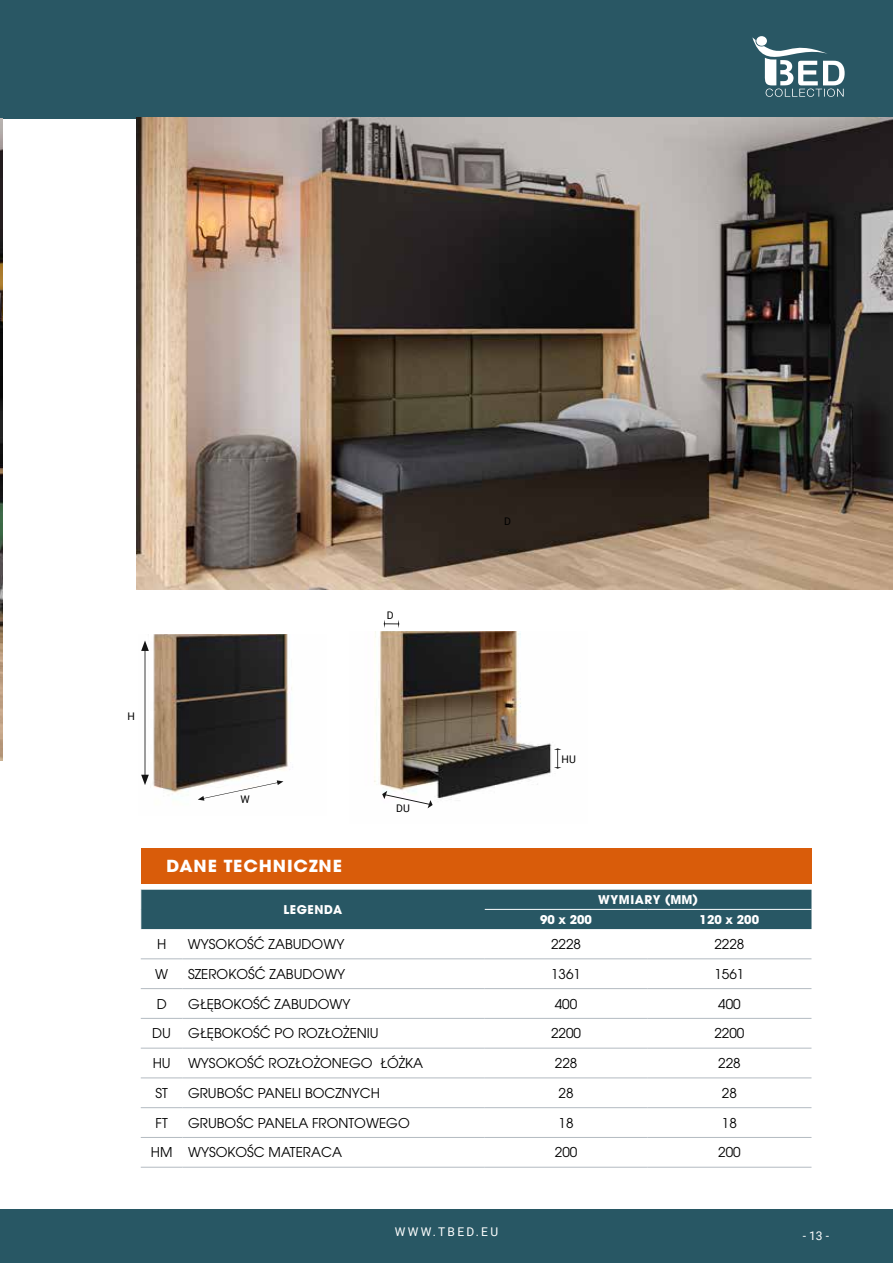
<style>
.page{position:relative;width:893px;height:1263px;background:#fff}
.page>*{position:absolute;margin:0;border:0;box-sizing:border-box;transform-origin:0 0}
.t1{font:700 16.5px "ITC Avant Garde Pro";letter-spacing:.05em;color:#fff;scale:1.06 1}
.t2{font:13.5px "ITC Avant Garde Pro";color:#000}
.t3{font:700 12px "ITC Avant Garde Pro";letter-spacing:.04em;color:#fff}
.t4{font:12px "Roboto";letter-spacing:.195em;color:#fff}
.t5{font:10.5px "Roboto";color:#000}
</style>
<div class="page">
<div style="left:0;top:0;width:893px;height:118px;background:#295764"></div>
<div style="left:0;top:1209px;width:893px;height:54px;background:#285764"></div>
<svg style="left:752px;top:37px;width:93px;height:60px"></svg>
<img style="left:0;top:119px;width:2px;height:641px">
<img style="left:136px;top:118px;width:757px;height:472px">
<hr style="left:141px;top:958px;width:42px;height:1px;background:#b3bac1">
<hr style="left:183px;top:958px;width:302px;height:1px;background:#b3bac1">
<hr style="left:485px;top:958px;width:162px;height:1px;background:#b3bac1">
<hr style="left:647px;top:958px;width:164px;height:1px;background:#b3bac1">
<hr style="left:141px;top:988px;width:42px;height:1px;background:#b3bac1">
<hr style="left:183px;top:988px;width:302px;height:1px;background:#b3bac1">
<hr style="left:485px;top:988px;width:162px;height:1px;background:#b3bac1">
<hr style="left:647px;top:988px;width:164px;height:1px;background:#b3bac1">
<hr style="left:141px;top:1018px;width:42px;height:1px;background:#b3bac1">
<hr style="left:183px;top:1018px;width:302px;height:1px;background:#b3bac1">
<hr style="left:485px;top:1018px;width:162px;height:1px;background:#b3bac1">
<hr style="left:647px;top:1018px;width:164px;height:1px;background:#b3bac1">
<hr style="left:141px;top:1048px;width:42px;height:1px;background:#b3bac1">
<hr style="left:183px;top:1048px;width:302px;height:1px;background:#b3bac1">
<hr style="left:485px;top:1048px;width:162px;height:1px;background:#b3bac1">
<hr style="left:647px;top:1048px;width:164px;height:1px;background:#b3bac1">
<hr style="left:141px;top:1078px;width:42px;height:1px;background:#b3bac1">
<hr style="left:183px;top:1078px;width:302px;height:1px;background:#b3bac1">
<hr style="left:485px;top:1078px;width:162px;height:1px;background:#b3bac1">
<hr style="left:647px;top:1078px;width:164px;height:1px;background:#b3bac1">
<hr style="left:141px;top:1107px;width:42px;height:1px;background:#b3bac1">
<hr style="left:183px;top:1107px;width:302px;height:1px;background:#b3bac1">
<hr style="left:485px;top:1107px;width:162px;height:1px;background:#b3bac1">
<hr style="left:647px;top:1107px;width:164px;height:1px;background:#b3bac1">
<hr style="left:141px;top:1137px;width:42px;height:1px;background:#b3bac1">
<hr style="left:183px;top:1137px;width:302px;height:1px;background:#b3bac1">
<hr style="left:485px;top:1137px;width:162px;height:1px;background:#b3bac1">
<hr style="left:647px;top:1137px;width:164px;height:1px;background:#b3bac1">
<hr style="left:141px;top:1167px;width:42px;height:1px;background:#b3bac1">
<hr style="left:183px;top:1167px;width:302px;height:1px;background:#b3bac1">
<hr style="left:485px;top:1167px;width:162px;height:1px;background:#b3bac1">
<hr style="left:647px;top:1167px;width:164px;height:1px;background:#b3bac1">
<div style="left:141px;top:890px;width:670px;height:39px;background:#285764"></div>
<hr style="left:485px;top:909px;width:162px;height:1px;background:#fff">
<hr style="left:647px;top:909px;width:164px;height:1px;background:#fff">
<img style="left:153px;top:635px;width:139px;height:158px">
<svg style="left:141px;top:640px;width:8px;height:145px"></svg>
<svg style="left:198px;top:780px;width:85px;height:21px"></svg>
<div style="left:141px;top:848px;width:670px;height:36px;background:#d95c0a"></div>
<img style="left:374px;top:631px;width:188px;height:178px">
<svg style="left:384px;top:620px;width:15px;height:8px"></svg>
<svg style="left:382px;top:791px;width:51px;height:17px"></svg>
<svg style="left:554px;top:748px;width:7px;height:21px"></svg>
<p class="t5" style="left:387px;top:609px;width:8px">D</p>
<p class="t5" style="left:504px;top:515px;width:8px">D</p>
<p class="t5" style="left:128px;top:710px;width:9px">H</p>
<p class="t5" style="left:241px;top:793px;width:11px">W</p>
<p class="t5" style="left:396px;top:802px;width:15px">DU</p>
<p class="t5" style="left:561px;top:753px;width:16px">HU</p>
<p class="t1" style="left:166px;top:858px;width:167px">DANE TECHNICZNE</p>
<p class="t3" style="left:283px;top:904px;width:60px">LEGENDA</p>
<p class="t3" style="left:598px;top:894px;width:102px">WYMIARY (MM)</p>
<p class="t3" style="left:540px;top:913px;width:54px">90 x 200</p>
<p class="t3" style="left:700px;top:913px;width:61px">120 x 200</p>
<p class="t2" style="left:157px;top:936px;width:11px">H</p>
<p class="t2" style="left:188px;top:936px;width:158px">WYSOKOŚĆ ZABUDOWY</p>
<p class="t2" style="left:551px;top:936px;width:31px">2228</p>
<p class="t2" style="left:714px;top:936px;width:31px">2228</p>
<p class="t2" style="left:155px;top:966px;width:14px">W</p>
<p class="t2" style="left:188px;top:966px;width:159px">SZEROKOŚĆ ZABUDOWY</p>
<p class="t2" style="left:551px;top:966px;width:31px">1361</p>
<p class="t2" style="left:714px;top:966px;width:31px">1561</p>
<p class="t2" style="left:157px;top:996px;width:12px">D</p>
<p class="t2" style="left:188px;top:996px;width:164px">GŁĘBOKOŚĆ ZABUDOWY</p>
<p class="t2" style="left:555px;top:996px;width:24px">400</p>
<p class="t2" style="left:718px;top:996px;width:24px">400</p>
<p class="t2" style="left:152px;top:1025px;width:228px">DU GŁĘBOKOŚĆ PO ROZŁOŻENIU</p>
<p class="t2" style="left:551px;top:1025px;width:31px">2200</p>
<p class="t2" style="left:714px;top:1025px;width:31px">2200</p>
<p class="t2" style="left:153px;top:1055px;width:20px">HU</p>
<p class="t2" style="left:188px;top:1055px;width:237px">WYSOKOŚĆ ROZŁOŻONEGO ŁÓŻKA</p>
<p class="t2" style="left:555px;top:1055px;width:24px">228</p>
<p class="t2" style="left:718px;top:1055px;width:24px">228</p>
<p class="t2" style="left:155px;top:1085px;width:14px">ST</p>
<p class="t2" style="left:188px;top:1085px;width:194px">GRUBOŚC PANELI BOCZNYCH</p>
<p class="t2" style="left:559px;top:1085px;width:16px">28</p>
<p class="t2" style="left:722px;top:1085px;width:16px">28</p>
<p class="t2" style="left:156px;top:1115px;width:14px">FT</p>
<p class="t2" style="left:188px;top:1115px;width:223px">GRUBOŚC PANELA FRONTOWEGO</p>
<p class="t2" style="left:559px;top:1115px;width:16px">18</p>
<p class="t2" style="left:722px;top:1115px;width:16px">18</p>
<p class="t2" style="left:151px;top:1144px;width:193px">HM WYSOKOŚC MATERACA</p>
<p class="t2" style="left:555px;top:1144px;width:24px">200</p>
<p class="t2" style="left:718px;top:1144px;width:24px">200</p>
<p class="t4" style="left:395px;top:1225px;width:105px">WWW.TBED.EU</p>
<p class="t4" style="left:803px;top:1229px;width:28px">- 13 -</p>
</div>
